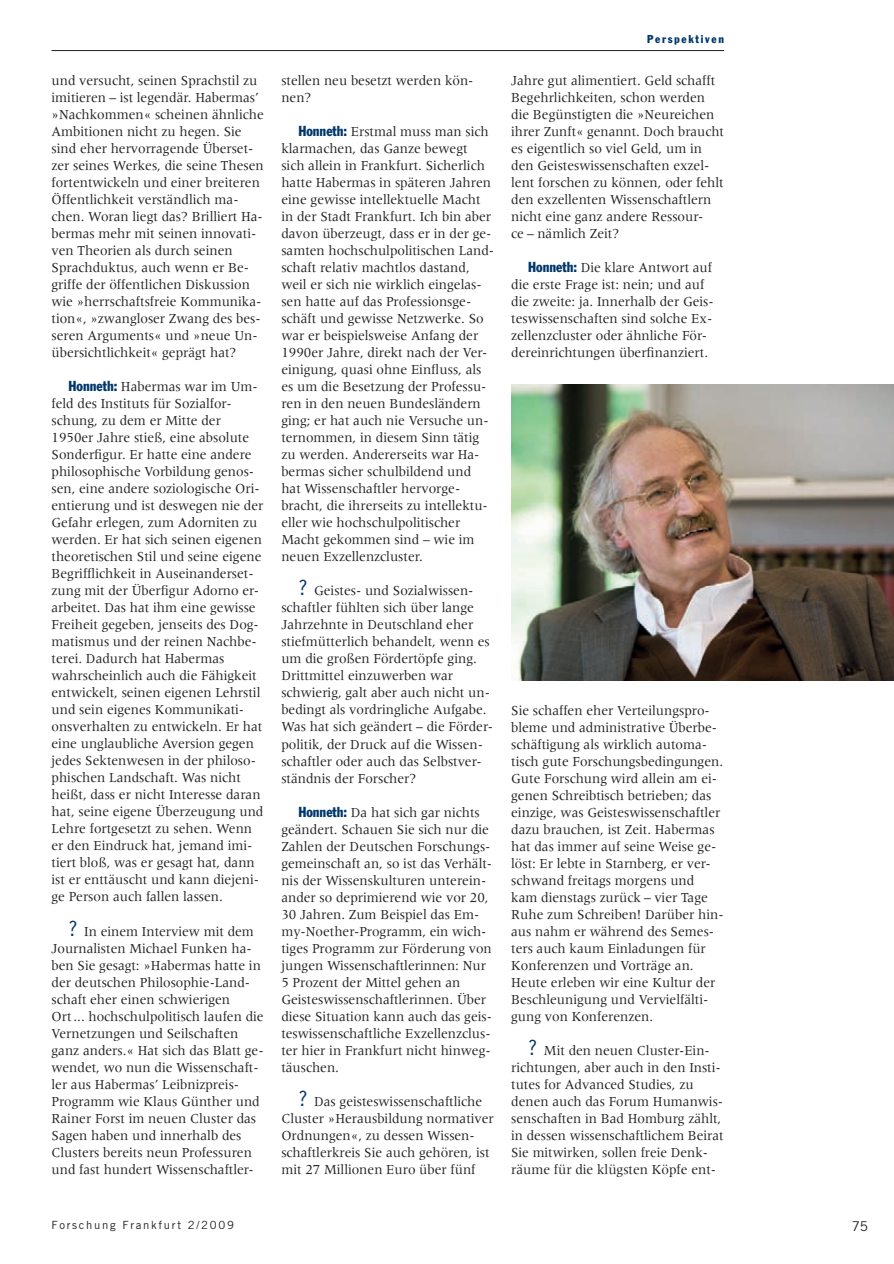
<style>
.page{position:relative;width:894px;height:1264px;background:#fff}
.page>*{position:absolute;margin:0;border:0;box-sizing:border-box;transform-origin:0 0}
.t1{font:14.25px/17px "Meridien";color:#231f20;scale:.95 1}
.t2{font:13.5px "Trade Gothic";color:#231f20}
.t3{font:11.25px "Trade Gothic";letter-spacing:.15em;color:#231f20}
.t4{font:condensed 11.25px "Franklin Gothic";letter-spacing:.15em;color:#00376b}
.s1{font-family:"Franklin Gothic";font-stretch:condensed;color:#00376b}
.s2{font-family:"Trade Gothic";font-size:21px;color:#00376b}
</style>
<div class="page">
<hr style="left:51px;top:50px;width:672px;height:1px;background:#231f20">
<img style="left:511px;top:385px;width:382px;height:295px">
<p class="t1" style="left:51px;top:73px;width:225px">und versucht, seinen Sprachstil zu imitieren – ist legendär. Habermas’ »Nachkommen« scheinen ähnliche Ambitionen nicht zu hegen. Sie sind eher hervorragende Überset&shy;zer seines Werkes, die seine Thesen fortentwickeln und einer breiteren Öffentlichkeit verständlich ma&shy;chen. Woran liegt das? Brilliert Ha&shy;bermas mehr mit seinen innovati&shy;ven Theorien als durch seinen Sprachduktus, auch wenn er Be&shy;griffe der öffentlichen Diskussion wie »herrschaftsfreie Kommunika&shy;tion«, »zwangloser Zwang des bes&shy;seren Arguments« und »neue Un&shy;übersichtlichkeit« geprägt hat?</p>
<p class="t1" style="left:51px;top:379px;width:224px;text-indent:17px"><span class="s1">Honneth:</span> Habermas war im Um&shy;feld des Instituts für Sozialfor&shy;schung, zu dem er Mitte der 1950er Jahre stieß, eine absolute Sonderfigur. Er hatte eine andere philosophische Vorbildung genos&shy;sen, eine andere soziologische Ori&shy;entierung und ist deswegen nie der Gefahr erlegen, zum Adorniten zu werden. Er hat sich seinen eigenen theoretischen Stil und seine eigene Begrifflichkeit in Auseinanderset&shy;zung mit der Überfigur Adorno er&shy;arbeitet. Das hat ihm eine gewisse Freiheit gegeben, jenseits des Dog&shy;matismus und der reinen Nachbe&shy;terei. Dadurch hat Habermas wahrscheinlich auch die Fähigkeit entwickelt, seinen eigenen Lehrstil und sein eigenes Kommunikati&shy;onsverhalten zu entwickeln. Er hat eine unglaubliche Aversion gegen jedes Sektenwesen in der philoso&shy;phischen Landschaft. Was nicht heißt, dass er nicht Interesse daran hat, seine eigene Überzeugung und Lehre fortgesetzt zu sehen. Wenn er den Eindruck hat, jemand imi&shy;tiert bloß, was er gesagt hat, dann ist er enttäuscht und kann diejeni&shy;ge Person auch fallen lassen.</p>
<p class="t1" style="left:51px;top:923px;width:225px;text-indent:17px"><span class="s2">?</span> In einem Interview mit dem Journalisten Michael Funken ha&shy;ben Sie gesagt: »Habermas hatte in der deutschen Philosophie-Land&shy;schaft eher einen schwierigen<br>Ort ... hochschulpolitisch laufen die Vernetzungen und Seilschaften ganz anders.« Hat sich das Blatt ge&shy;wendet, wo nun die Wissenschaft&shy;ler aus Habermas’ Leibnizpreis-Programm wie Klaus Günther und Rainer Forst im neuen Cluster das Sagen haben und innerhalb des Clusters bereits neun Professuren und fast hundert Wissenschaftler-</p>
<p class="t1" style="left:281px;top:73px;width:204px">stellen neu besetzt werden kön&shy;nen?</p>
<p class="t1" style="left:281px;top:124px;width:225px;text-indent:17px"><span class="s1">Honneth:</span> Erstmal muss man sich klarmachen, das Ganze bewegt sich allein in Frankfurt. Sicherlich hatte Habermas in späteren Jahren eine gewisse intellektuelle Macht in der Stadt Frankfurt. Ich bin aber davon überzeugt, dass er in der ge&shy;samten hochschulpolitischen Land&shy;schaft relativ machtlos dastand, weil er sich nie wirklich eingelas&shy;sen hatte auf das Professionsge&shy;schäft und gewisse Netzwerke. So war er beispielsweise Anfang der 1990er Jahre, direkt nach der Ver&shy;einigung, quasi ohne Einfluss, als es um die Besetzung der Professu&shy;ren in den neuen Bundesländern ging; er hat auch nie Versuche un&shy;ternommen, in diesem Sinn tätig zu werden. Andererseits war Ha&shy;bermas sicher schulbildend und hat Wissenschaftler hervorge&shy;bracht, die ihrerseits zu intellektu&shy;eller wie hochschulpolitischer Macht gekommen sind – wie im neuen Exzellenzcluster.</p>
<p class="t1" style="left:281px;top:583px;width:224px;text-indent:17px"><span class="s2">?</span> Geistes- und Sozialwissen&shy;schaftler fühlten sich über lange<br>Jahrzehnte in Deutschland eher stiefmütterlich behandelt, wenn es um die großen Fördertöpfe ging.<br>Drittmittel einzuwerben war schwierig, galt aber auch nicht un&shy;bedingt als vordringliche Aufgabe.<br>Was hat sich geändert – die Förder&shy;politik, der Druck auf die Wissen&shy;schaftler oder auch das Selbstver&shy;ständnis der Forscher?</p>
<p class="t1" style="left:281px;top:804px;width:223px;text-indent:17px"><span class="s1">Honneth:</span> Da hat sich gar nichts geändert. Schauen Sie sich nur die<br>Zahlen der Deutschen Forschungs&shy;gemeinschaft an, so ist das Verhält&shy;nis der Wissenskulturen unterein&shy;ander so deprimierend wie vor 20,<br>30 Jahren. Zum Beispiel das Em&shy;my-Noether-Programm, ein wich&shy;tiges Programm zur Förderung von jungen Wissenschaftlerinnen: Nur<br>5 Prozent der Mittel gehen an<br>Geisteswissenschaftlerinnen. Über diese Situation kann auch das geis&shy;teswissenschaftliche Exzellenzclus&shy;ter hier in Frankfurt nicht hinweg&shy;täuschen.</p>
<p class="t1" style="left:281px;top:1093px;width:225px;text-indent:17px"><span class="s2">?</span> Das geisteswissenschaftliche Cluster »Herausbildung normativer Ordnungen«, zu dessen Wissen&shy;schaftlerkreis Sie auch gehören, ist mit 27 Millionen Euro über fünf</p>
<p class="t4" style="left:647px;top:35px;width:78px">Perspektiven</p>
<p class="t1" style="left:511px;top:73px;width:225px">Jahre gut alimentiert. Geld schafft<br>Begehrlichkeiten, schon werden die Begünstigten die »Neureichen ihrer Zunft« genannt. Doch braucht es eigentlich so viel Geld, um in den Geisteswissenschaften exzel&shy;lent forschen zu können, oder fehlt den exzellenten Wissenschaftlern nicht eine ganz andere Ressour-<br>ce – nämlich Zeit?</p>
<p class="t1" style="left:511px;top:260px;width:215px;text-indent:17px"><span class="s1">Honneth:</span> Die klare Antwort auf die erste Frage ist: nein; und auf die zweite: ja. Innerhalb der Geis&shy;teswissenschaften sind solche Ex&shy;zellenzcluster oder ähnliche För&shy;dereinrichtungen überfinanziert.</p>
<p class="t1" style="left:511px;top:702px;width:225px">Sie schaffen eher Verteilungspro&shy;bleme und administrative Überbe&shy;schäftigung als wirklich automa&shy;tisch gute Forschungsbedingungen.<br>Gute Forschung wird allein am ei&shy;genen Schreibtisch betrieben; das einzige, was Geisteswissenschaftler dazu brauchen, ist Zeit. Habermas hat das immer auf seine Weise ge&shy;löst: Er lebte in Starnberg, er ver&shy;schwand freitags morgens und kam dienstags zurück – vier Tage<br>Ruhe zum Schreiben! Darüber hin&shy;aus nahm er während des Semes&shy;ters auch kaum Einladungen für<br>Konferenzen und Vorträge an.<br>Heute erleben wir eine Kultur der<br>Beschleunigung und Vervielfälti&shy;gung von Konferenzen.</p>
<p class="t1" style="left:511px;top:1042px;width:225px;text-indent:17px"><span class="s2">?</span> Mit den neuen Cluster-Ein&shy;richtungen, aber auch in den Insti&shy;tutes for Advanced Studies, zu denen auch das Forum Humanwis&shy;senschaften in Bad Homburg zählt, in dessen wissenschaftlichem Beirat Sie mitwirken, sollen freie Denk&shy;räume für die klügsten Köpfe ent-</p>
<p class="t3" style="left:51px;top:1220px;width:184px">Forschung Frankfurt 2/2009</p>
<p class="t2" style="left:851px;top:1221px;width:18px">75</p>
</div>
